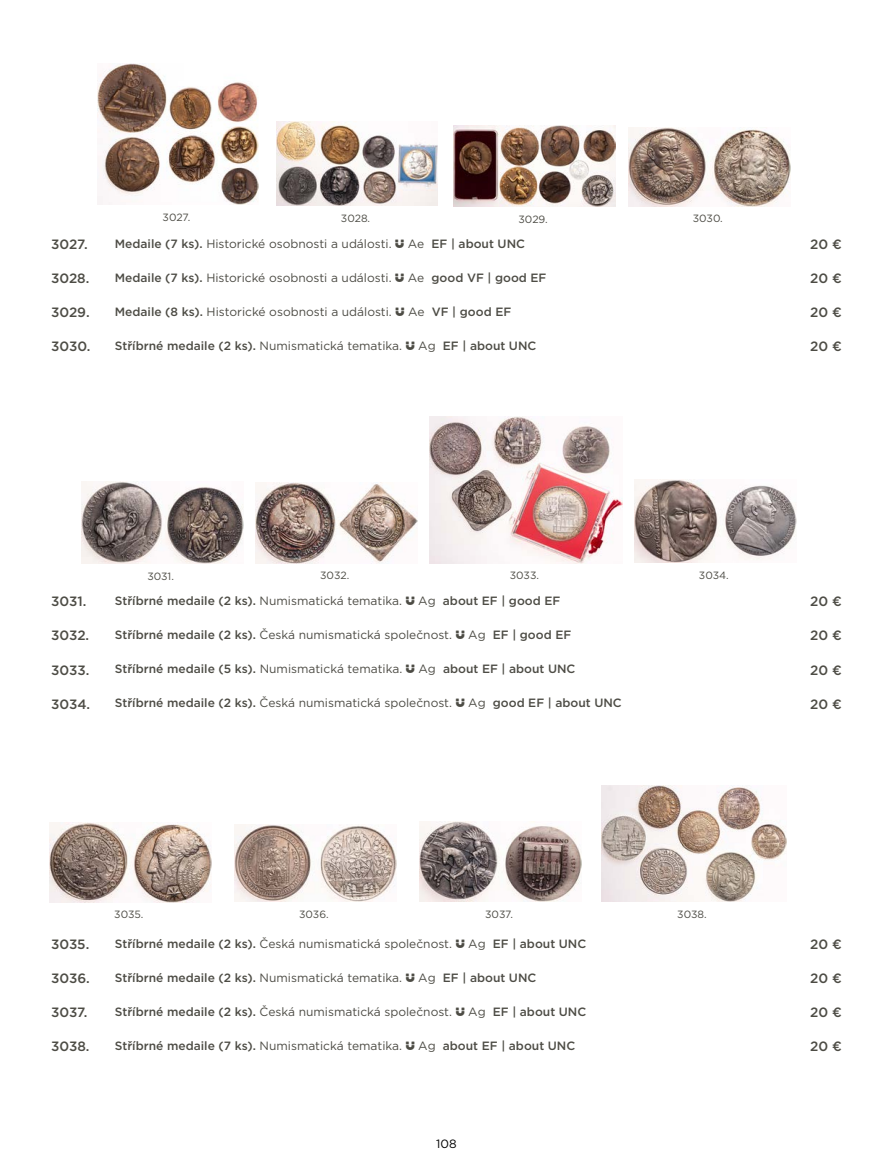
<style>
.page{position:relative;width:893px;height:1170px;background:#fff}
.page>*{position:absolute;margin:0;border:0;box-sizing:border-box;transform-origin:0 0}
.t1{font:500 13.5px "Gotham";color:#4d4c45}
.t2{font:500 12px "Gotham";color:#4d4c45}
.t3{font:12px "Gotham";color:#4d4c45}
.t4{font:12px "Gotham";color:#000}
.t5{font:10.5px "Gotham";color:#4d4c45}
.s1{font-weight:500}
.s2{font-weight:400}
</style>
<div class="page">
<img style="left:97px;top:63px;width:162px;height:141px">
<img style="left:276px;top:121px;width:162px;height:84px">
<img style="left:454px;top:126px;width:161px;height:81px">
<img style="left:628px;top:127px;width:162px;height:79px">
<img style="left:81px;top:481px;width:162px;height:82px">
<img style="left:255px;top:482px;width:162px;height:81px">
<img style="left:429px;top:417px;width:193px;height:146px">
<img style="left:635px;top:479px;width:161px;height:83px">
<img style="left:50px;top:822px;width:161px;height:80px">
<img style="left:235px;top:824px;width:161px;height:77px">
<img style="left:420px;top:821px;width:161px;height:80px">
<img style="left:601px;top:785px;width:185px;height:116px">
<p class="t5" style="left:163px;top:210px;width:29px">3027.</p>
<p class="t5" style="left:341px;top:211px;width:31px">3028.</p>
<p class="t5" style="left:518px;top:213px;width:31px">3029.</p>
<p class="t5" style="left:693px;top:212px;width:32px">3030.</p>
<p class="t1" style="left:51px;top:235px;width:38px">3027.</p>
<p class="t3" style="left:115px;top:236px;width:412px"><span class="s1">Medaile (7 ks).</span> Historické osobnosti a události. Ọ Ae <span class="s1">EF | about UNC</span></p>
<p class="t1" style="left:810px;top:235px;width:33px">20 €</p>
<p class="t1" style="left:51px;top:269px;width:40px">3028.</p>
<p class="t3" style="left:115px;top:270px;width:433px"><span class="s1">Medaile (7 ks).</span> Historické osobnosti a události. Ọ Ae <span class="s1">good VF | good EF</span></p>
<p class="t1" style="left:810px;top:269px;width:33px">20 €</p>
<p class="t1" style="left:51px;top:303px;width:40px">3029.</p>
<p class="t3" style="left:115px;top:304px;width:398px"><span class="s1">Medaile (8 ks).</span> Historické osobnosti a události. Ọ Ae <span class="s1">VF | good EF</span></p>
<p class="t1" style="left:810px;top:303px;width:33px">20 €</p>
<p class="t1" style="left:51px;top:337px;width:41px">3030.</p>
<p class="t2" style="left:115px;top:338px;width:423px">Stříbrné medaile (2 ks). <span class="s2">Numismatická tematika. Ọ Ag</span> EF | about UNC</p>
<p class="t1" style="left:810px;top:337px;width:33px">20 €</p>
<p class="t5" style="left:147px;top:569px;width:28px">3031.</p>
<p class="t5" style="left:320px;top:569px;width:31px">3032.</p>
<p class="t5" style="left:510px;top:569px;width:31px">3033.</p>
<p class="t5" style="left:699px;top:568px;width:31px">3034.</p>
<p class="t1" style="left:51px;top:592px;width:37px">3031.</p>
<p class="t2" style="left:115px;top:593px;width:447px">Stříbrné medaile (2 ks). <span class="s2">Numismatická tematika. Ọ Ag</span> about EF | good EF</p>
<p class="t1" style="left:810px;top:592px;width:33px">20 €</p>
<p class="t1" style="left:51px;top:626px;width:40px">3032.</p>
<p class="t3" style="left:115px;top:627px;width:458px"><span class="s1">Stříbrné medaile (2 ks).</span> Česká numismatická společnost. Ọ Ag <span class="s1">EF | good EF</span></p>
<p class="t1" style="left:810px;top:626px;width:33px">20 €</p>
<p class="t1" style="left:51px;top:660px;width:40px">3033.</p>
<p class="t2" style="left:115px;top:661px;width:462px">Stříbrné medaile (5 ks). <span class="s2">Numismatická tematika. Ọ Ag</span> about EF | about UNC</p>
<p class="t1" style="left:810px;top:660px;width:33px">20 €</p>
<p class="t1" style="left:51px;top:695px;width:41px">3034.</p>
<p class="t2" style="left:115px;top:695px;width:508px">Stříbrné medaile (2 ks). <span class="s2">Česká numismatická společnost. Ọ Ag</span> good EF | about UNC</p>
<p class="t1" style="left:810px;top:695px;width:33px">20 €</p>
<p class="t5" style="left:114px;top:908px;width:31px">3035.</p>
<p class="t5" style="left:299px;top:907px;width:31px">3036.</p>
<p class="t5" style="left:485px;top:907px;width:29px">3037.</p>
<p class="t5" style="left:677px;top:907px;width:31px">3038.</p>
<p class="t1" style="left:51px;top:935px;width:40px">3035.</p>
<p class="t2" style="left:115px;top:935px;width:473px">Stříbrné medaile (2 ks). <span class="s2">Česká numismatická společnost. Ọ Ag</span> EF | about UNC</p>
<p class="t1" style="left:810px;top:935px;width:33px">20 €</p>
<p class="t1" style="left:51px;top:969px;width:40px">3036.</p>
<p class="t2" style="left:115px;top:969px;width:423px">Stříbrné medaile (2 ks). <span class="s2">Numismatická tematika. Ọ Ag</span> EF | about UNC</p>
<p class="t1" style="left:810px;top:969px;width:33px">20 €</p>
<p class="t1" style="left:51px;top:1003px;width:38px">3037.</p>
<p class="t2" style="left:115px;top:1003px;width:473px">Stříbrné medaile (2 ks). <span class="s2">Česká numismatická společnost. Ọ Ag</span> EF | about UNC</p>
<p class="t1" style="left:810px;top:1003px;width:33px">20 €</p>
<p class="t1" style="left:51px;top:1037px;width:40px">3038.</p>
<p class="t2" style="left:115px;top:1037px;width:462px">Stříbrné medaile (7 ks). <span class="s2">Numismatická tematika. Ọ Ag</span> about EF | about UNC</p>
<p class="t1" style="left:810px;top:1037px;width:33px">20 €</p>
<p class="t4" style="left:436px;top:1135px;width:22px">108</p>
</div>
